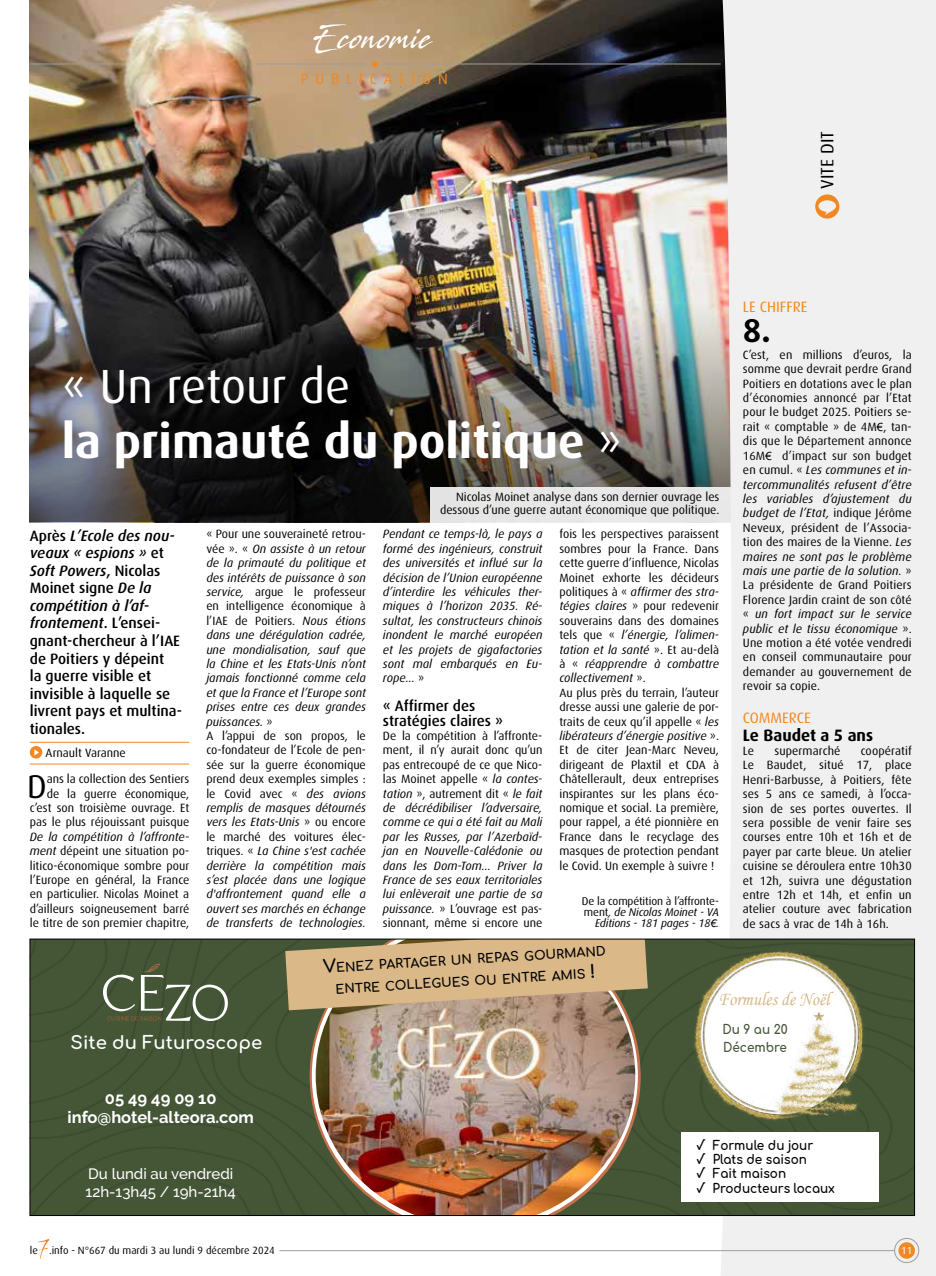
<style>
.page{position:relative;width:936px;height:1276px;background:#fff}
.page>*{position:absolute;margin:0;border:0;box-sizing:border-box;transform-origin:0 0}
.t1{font:700 48px/55.5px "Dax";color:#fff}
.t2{font:700 33px "Dax";color:#000}
.t3{font:33px "Dax";color:#000}
.t4{font:30px "Stingray";letter-spacing:.04em;color:#fff;scale:.74 1}
.t5{font:19.5px "Monotype Corsiva";color:#dab887;scale:.93 1}
.t6{font:18px "Comfortaa";color:#fff}
.t7{font:18px "Dax";color:#000}
.t8{font:700 16.5px/19.8px "Raleway";color:#fff;text-align:center}
.t9{font:700 16.5px "Dax";color:#000}
.t10{font:500 15px/17.5px "Dax";color:#000}
.t11{font:500 15px/18px "Raleway";color:#fff}
.t12{font:15px "Dax";color:#f18821}
.t13{font:15px "Dax";letter-spacing:.45em;color:#f18821}
.t14{font:12.9px/14.4px "Comfortaa";color:#020203;scale:.93 1}
.t15{font:12.9px/18px "Comfortaa";color:#46563a;scale:.93 1}
.t16{font:12.6px/21.8px "Comfortaa";color:#020203}
.t17{font:12px/14.4px "Dax";color:#000;text-align:justify}
.t18{font:italic 12px/14.4px "Dax";color:#000;text-align:justify}
.t19{font:italic 11.25px/11.2px "Dax";letter-spacing:-.01em;color:#000;text-align:right}
.t20{font:10.5px "Dax";color:#000}
.t21{font:10.2px "Dax";color:#fff}
.s1{font-weight:400}
.s2{font-style:italic}
.s3{font-style:normal}
.s4{font-family:"Arial";font-size:10.5px}
.s5{font-family:"Arial";font-size:11.25px}
</style>
<div class="page">
<img style="left:30px;top:0;width:689px;height:279px">
<img style="left:30px;top:279px;width:689px;height:243px">
<div style="left:430px;top:487px;width:312px;height:35px;background:#e7e7e6"></div>
<div style="left:719px;top:0;width:216px;height:1276px;background:#f0f0f0"></div>
<svg style="left:815px;top:194px;width:24px;height:25px"></svg>
<hr style="left:256px;top:64px;width:110px;height:1px;background:#9d9d9c">
<hr style="left:30px;top:64px;width:94px;height:1px;background:#9d9d9c">
<hr style="left:383px;top:64px;width:337px;height:1px;background:#9d9d9c">
<svg style="left:372px;top:61px;width:5px;height:6px"></svg>
<hr style="left:30px;top:742px;width:159px;height:1px;background:#f18825">
<svg style="left:30px;top:746px;width:12px;height:12px"></svg>
<hr style="left:30px;top:764px;width:159px;height:1px;background:#f18825">
<div style="left:898px;top:1242px;width:16px;height:16px;background:#f18821;border-radius:50%"></div>
<div style="left:894px;top:1238px;width:24px;height:24px;border:1px solid #9d9d9c;border-radius:50%"></div>
<hr style="left:279px;top:1250px;width:615px;height:1px;background:#9d9d9c">
<svg style="left:38px;top:1239px;width:11px;height:19px"></svg>
<img style="left:30px;top:939px;width:894px;height:286px">
<h3 class="t4" style="left:314px;top:18px;width:160px">Economie</h3>
<p class="t13" style="left:301px;top:71px;width:148px">PUBLICATION</p>
<h3 class="t7" style="left:817px;top:189px;width:59px;rotate:-90deg">VITE DIT</h3>
<h1 class="t1" style="left:62px;top:359px;width:562px"><span class="s1">« Un retour de<br></span>la primauté du politique <span class="s1">»</span></h1>
<p class="t10" style="left:30px;top:527px;width:154px">Après <span class="s2">L’Ecole des nou&shy;veaux « espions »</span> et<br><span class="s2">Soft Powers</span>, Nicolas<br>Moinet signe <span class="s2">De la compétition à l’af&shy;frontement</span>. L’ensei&shy;gnant-chercheur à l’IAE de Poitiers y dépeint<br>la guerre visible et invisible à laquelle se livrent pays et multina&shy;tionales.</p>
<p class="t17" style="left:46px;top:745px;width:82px">Arnault Varanne</p>
<h2 class="t3" style="left:27px;top:768px;width:21px">D</h2>
<p class="t17" style="left:30px;top:772px;width:161px;text-align:right">ans la collection des Sentiers<br>de la guerre économique, c’est son troisième ouvrage. Et pas le plus réjouissant puisque</p>
<p class="t17" style="left:30px;top:829px;width:161px"><span class="s2">De la compétition à l’affronte&shy;ment</span> dépeint une situation po&shy;litico-économique sombre pour l’Europe en général, la France en particulier. Nicolas Moinet a d’ailleurs soigneusement barré le titre de son premier chapitre,</p>
<p class="t17" style="left:440px;top:490px;width:281px;line-height:13.5px;text-align:right">Nicolas Moinet analyse dans son dernier ouvrage les dessous d’une guerre autant économique que politique.</p>
<p class="t18" style="left:206px;top:527px;width:161px;text-align:left"><span class="s3">« Pour une souveraineté retrou&shy;vée ». «</span> On assiste à un retour de la primauté du politique et des intérêts de puissance à son service, <span class="s3">argue le professeur en intelligence économique à l’IAE de Poitiers.</span> Nous étions dans une dérégulation cadrée, une mondialisation, sauf que la Chine et les Etats-Unis n’ont jamais fonctionné comme cela et que la France et l’Europe sont prises entre ces deux grandes puissances. <span class="s3">»<br>A l’appui de son propos, le co-fondateur de l’Ecole de pen&shy;sée sur la guerre économique prend deux exemples simples : le Covid avec «</span> des avions remplis de masques détournés vers les Etats-Unis <span class="s3">» ou encore le marché des voitures élec&shy;triques. «</span> La Chine s'est cachée derrière la compétition mais s’est placée dans une logique d'affrontement quand elle a ouvert ses marchés en échange de transferts de technologies.</p>
<p class="t18" style="left:383px;top:527px;width:161px">Pendant ce temps-là, le pays a formé des ingénieurs, construit des universités et influé sur la décision de l’Union européenne d’interdire les véhicules ther&shy;miques à l’horizon 2035. Ré&shy;sultat, les constructeurs chinois inondent le marché européen et les projets de gigafactories sont mal embarqués en Eu&shy;rope... <span class="s3">»</span></p>
<p class="t10" style="left:383px;top:699px;width:122px;line-height:14.4px">« Affirmer des stratégies claires »</p>
<p class="t18" style="left:383px;top:729px;width:161px"><span class="s3">De la compétition à l’affronte&shy;ment, il n’y aurait donc qu’un pas entrecoupé de ce que Nico&shy;las Moinet appelle «</span> la contes&shy;tation <span class="s3">», autrement dit «</span> le fait de décrédibiliser l’adversaire, comme ce qui a été fait au Mali par les Russes, par l’Azerbaïd&shy;jan en Nouvelle-Calédonie ou dans les Dom-Tom... Priver la France de ses eaux territoriales lui enlèverait une partie de sa puissance. <span class="s3">» L’ouvrage est pas&shy;sionnant, même si encore une</span></p>
<p class="t17" style="left:559px;top:527px;width:161px;text-align:left">fois les perspectives paraissent sombres pour la France. Dans cette guerre d’influence, Nicolas<br>Moinet exhorte les décideurs politiques à « <span class="s2">affirmer des stra&shy;tégies claires</span> » pour redevenir souverains dans des domaines tels que « <span class="s2">l’énergie, l’alimen&shy;tation et la santé</span> ». Et au-delà à « <span class="s2">réapprendre à combattre collectivement</span> ».<br>Au plus près du terrain, l’auteur dresse aussi une galerie de por&shy;traits de ceux qu’il appelle « <span class="s2">les libérateurs d’énergie positive</span> ».<br>Et de citer Jean-Marc Neveu, dirigeant de Plaxtil et CDA à<br>Châtellerault, deux entreprises inspirantes sur les plans éco&shy;nomique et social. La première, pour rappel, a été pionnière en<br>France dans le recyclage des masques de protection pendant le Covid. Un exemple à suivre !</p>
<p class="t19" style="left:581px;top:895px;width:139px"><span class="s3">De la compétition à l’affronte&shy;ment</span>, de Nicolas Moinet - VA<br>Editions - 181 pages - 18<span class="s4">€</span>.</p>
<p class="t12" style="left:742px;top:298px;width:66px">LE CHIFFRE</p>
<h2 class="t2" style="left:742px;top:312px;width:29px">8.</h2>
<p class="t17" style="left:742px;top:348px;width:170px">C’est, en millions d’euros, la somme que devrait perdre Grand Poitiers en dotations avec le plan d’économies annoncé par l’Etat pour le budget 2025. Poitiers se&shy;rait « comptable » de 4M<span class="s5">€</span>, tan&shy;dis que le Département annonce 16M<span class="s5">€</span> d’impact sur son budget en cumul. « <span class="s2">Les communes et in&shy;tercommunalités refusent d’être les variables d’ajustement du budget de l’Etat,</span> indique Jérôme Neveux, président de l’Associa&shy;tion des maires de la Vienne. <span class="s2">Les maires ne sont pas le problème mais une partie de la solution.</span> » La présidente de Grand Poitiers Florence Jardin craint de son côté « <span class="s2">un fort impact sur le service public et le tissu économique</span> ».<br>Une motion a été votée vendredi en conseil communautaire pour demander au gouvernement de revoir sa copie.</p>
<p class="t12" style="left:743px;top:709px;width:69px">COMMERCE</p>
<h3 class="t9" style="left:743px;top:725px;width:132px">Le Baudet a 5 ans</h3>
<p class="t17" style="left:743px;top:744px;width:13px">Le</p>
<p class="t17" style="left:774px;top:744px;width:68px">supermarché</p>
<p class="t17" style="left:743px;top:744px;width:170px;text-indent:118px">coopératif Le Baudet, situé 17, place Henri-Barbusse, à Poitiers, fête ses 5 ans ce samedi, à l’occa&shy;sion de ses portes ouvertes. Il sera possible de venir faire ses courses entre 10h et 16h et de payer par carte bleue. Un atelier cuisine se déroulera entre 10h30 et 12h, suivra une dégustation entre 12h et 14h, et enfin un atelier couture avec fabrication de sacs à vrac de 14h à 16h.</p>
<h3 class="t6" style="left:71px;top:1026px;width:193px">Site du Futuroscope</h3>
<h3 class="t8" style="left:68px;top:1088px;width:188px">05 49 49 09 10 info@hotel-alteora.com</h3>
<p class="t11" style="left:86px;top:1164px;width:152px">Du lundi au vendredi<br>12h-13h45 / 19h-21h4</p>
<p class="t16" style="left:334px;top:954px;width:273px;rotate:-3deg">enez partager un repas gourmand entre collegues ou entre amis</p>
<h3 class="t5" style="left:718px;top:987px;width:121px">Formules de Noël</h3>
<p class="t15" style="left:722px;top:1018px;width:72px">Du 9 au 20<br>Décembre</p>
<p class="t14" style="left:696px;top:1136px;width:150px">√ Formule du jour<br>√ Plats de saison<br>√ Fait maison<br>√ Producteurs locaux</p>
<p class="t20" style="left:30px;top:1244px;width:246px">le .info - N°667 du mardi 3 au lundi 9 décembre 2024</p>
<p class="t21" style="left:901px;top:1244px;width:12px">11</p>
</div>
